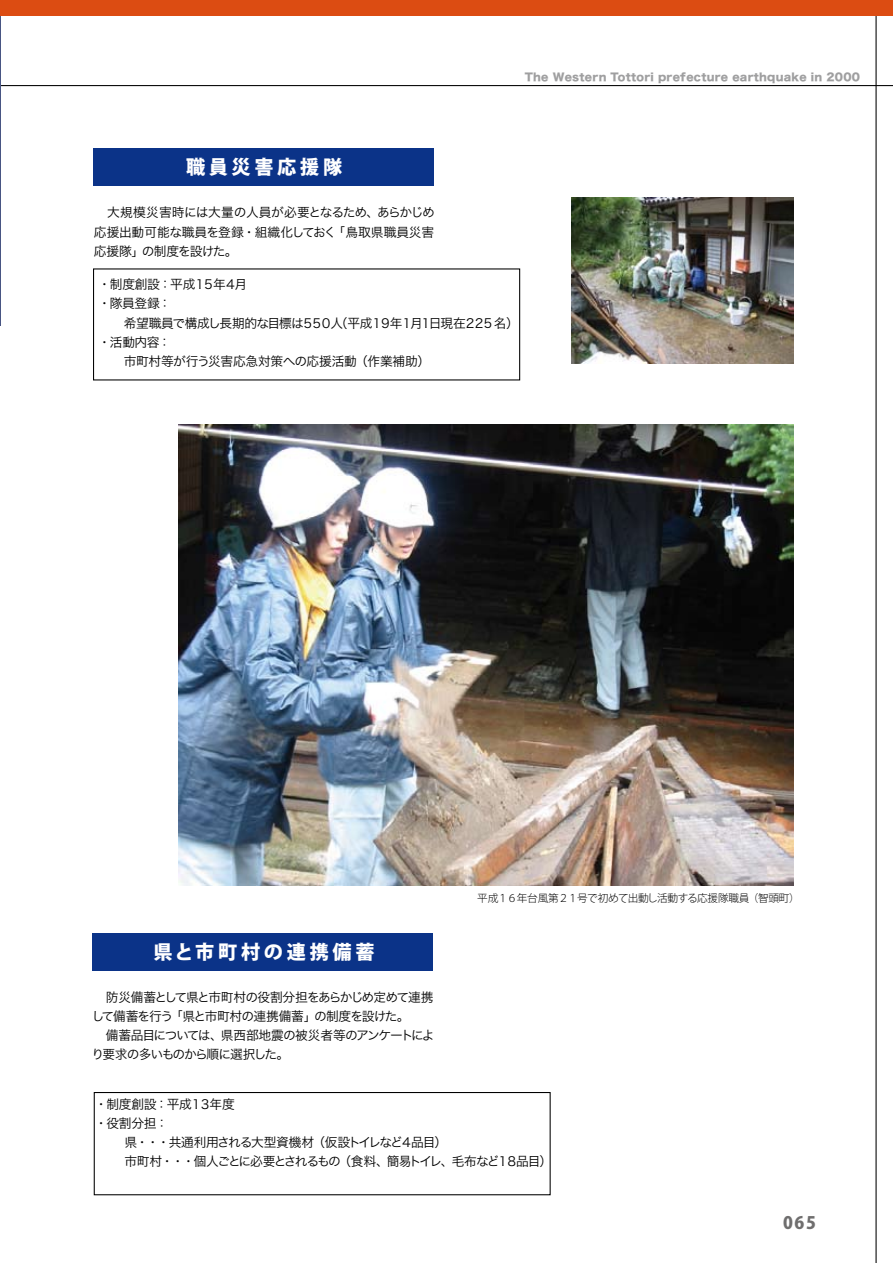
<style>
.page{position:relative;width:893px;height:1263px;background:#fff}
.page>*{position:absolute;margin:0;border:0;box-sizing:border-box;transform-origin:0 0}
.t1{font:800 19.2px "Koz Go Pro";letter-spacing:.2em;color:#fff}
.t2{font:800 16.95px "Koz Go Pro";color:#6f6e6e}
.t3{font:12.75px/19.2px "Hira Kaku Pro W3";letter-spacing:-.07em;color:#000;text-align:justify}
.t4{font:12.75px/19.2px "Hira Kaku Pro W3";letter-spacing:-.115em;color:#000}
.t5{font:12.75px "Hira Kaku Pro W3";letter-spacing:-.125em;color:#000}
.t6{font:12.75px "Hira Kaku Pro W3";letter-spacing:-.02em;color:#000}
.t7{font:12.75px/19.2px "Hira Kaku Pro W3";letter-spacing:-.035em;color:#000}
.t8{font:12.75px/19.2px "Hira Kaku Pro W3";letter-spacing:-.025em;color:#000}
.t9{font:10.65px "Hira Kaku Std W8";letter-spacing:.025em;color:#9f9fa0}
.t10{font:300 10.65px "Koz Go Pro";letter-spacing:-.03em;color:#000}
</style>
<div class="page">
<hr style="left:0;top:0;width:1px;height:325px;background:#485583">
<img style="left:572px;top:197px;width:221px;height:166px">
<img style="left:179px;top:424px;width:614px;height:461px">
<div style="left:0;top:0;width:893px;height:16px;background:#dc4c12"></div>
<hr style="left:875px;top:0;width:2px;height:1263px;background:#000">
<hr style="left:0;top:85px;width:893px;height:1px;background:#000">
<div style="left:94px;top:1092px;width:457px;height:103px;border:1px solid #000"></div>
<div style="left:93px;top:933px;width:340px;height:38px;background:#0b3388"></div>
<div style="left:93px;top:149px;width:340px;height:37px;background:#0b3388"></div>
<p class="t9" style="left:525px;top:71px;width:337px">The Western Tottori prefecture earthquake in 2000</p>
<h1 class="t1" style="left:186px;top:155px;width:158px">職員災害応援隊</h1>
<p class="t3" style="left:94px;top:202px;width:342px">　大規模災害時には大量の人員が必要となるため、あらかじめ応援出動可能な職員を登録・組織化しておく「鳥取県職員災害応援隊」の制度を設けた。</p>
<p class="t7" style="left:98px;top:274px;width:150px">・制度創設：平成１５年４月・隊員登録：</p>
<p class="t5" style="left:124px;top:311px;width:397px">希望職員で構成し長期的な目標は５５０人（平成１９年１月１日現在２２5 名）</p>
<p class="t3" style="left:98px;top:331px;width:74px">・活動内容：</p>
<p class="t6" style="left:124px;top:350px;width:308px">市町村等が行う災害応急対策への応援活動（作業補助）</p>
<h1 class="t1" style="left:154px;top:939px;width:223px">県と市町村の連携備蓄</h1>
<p class="t3" style="left:92px;top:986px;width:345px;text-align:left">　防災備蓄として県と市町村の役割分担をあらかじめ定めて連携して備蓄を行う「県と市町村の連携備蓄」の制度を設けた。<br>　備蓄品目については、県西部地震の被災者等のアンケートにより要求の多いものから順に選択した。</p>
<p class="t10" style="left:477px;top:891px;width:324px">平成１６年台風第２１号で初めて出動し活動する応援隊職員（智頭町）</p>
<p class="t8" style="left:95px;top:1093px;width:142px">・制度創設：平成１３年度・役割分担：</p>
<p class="t4" style="left:124px;top:1131px;width:429px">県・・・共通利用される大型資機材（仮設トイレなど４品目）<br>市町村・・・個人ごとに必要とされるもの（食料、簡易トイレ、毛布など１８品目）</p>
<h2 class="t2" style="left:783px;top:1212px;width:35px">065</h2>
</div>
